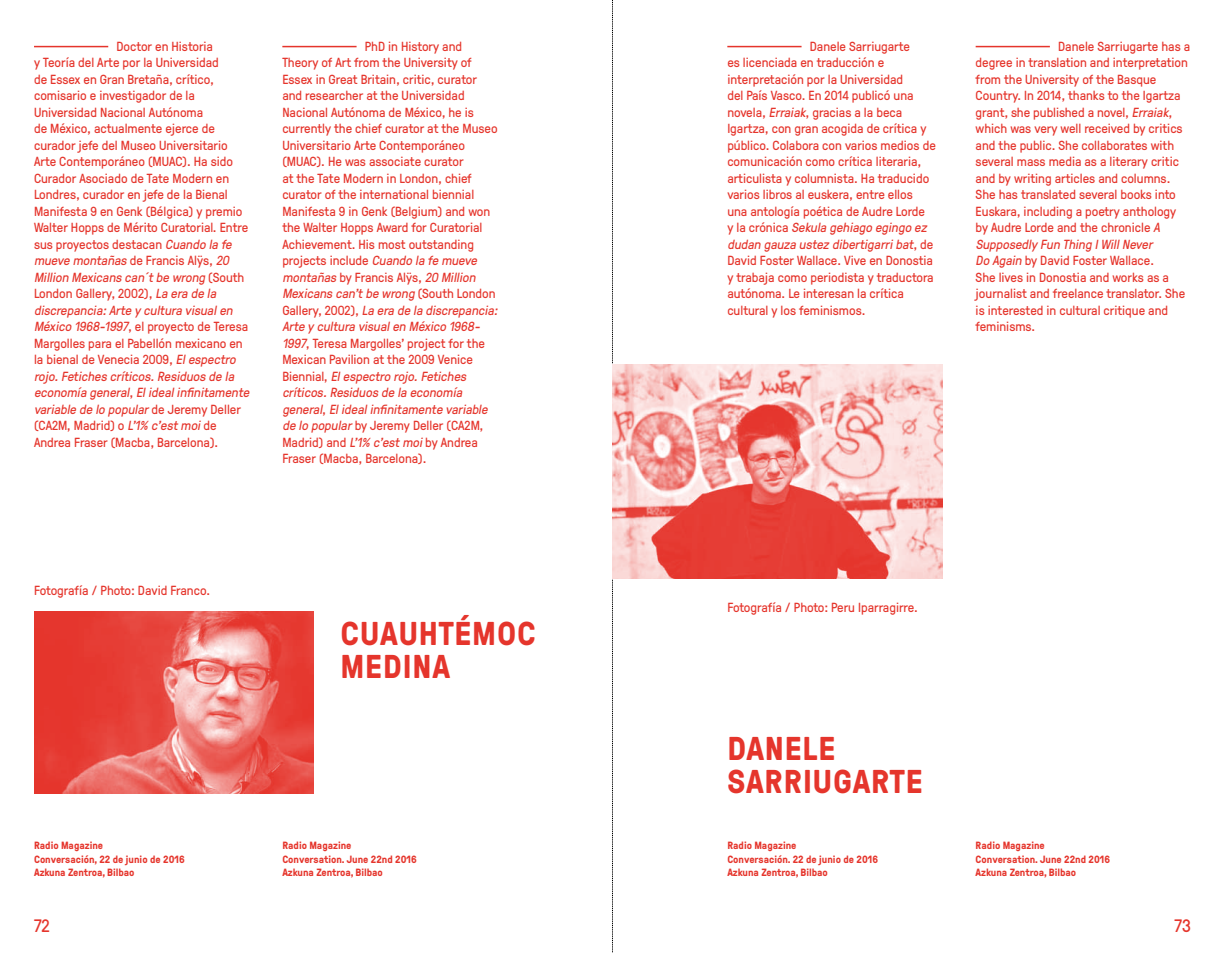
<style>
.page{position:relative;width:1225px;height:953px;background:#fff}
.page>*{position:absolute;margin:0;border:0;box-sizing:border-box;transform-origin:0 0}
.t1{font:700 33px/33px "GT Pressura";letter-spacing:.025em;color:#e5352c}
.t2{font:18px "GT Pressura";color:#e5352c}
.t3{font:13.2px/16.5px "GT Pressura";color:#e5352c}
.t4{font:700 10.5px/13.5px "GT Pressura";color:#e5352c}
.s1{font-style:italic}
</style>
<div class="page">
<svg style="left:612px;top:0;width:1px;height:952px"></svg>
<hr style="left:727px;top:46px;width:74px;height:1px;background:#e5352c">
<hr style="left:975px;top:46px;width:75px;height:1px;background:#e5352c">
<hr style="left:34px;top:46px;width:74px;height:1px;background:#e5352c">
<hr style="left:282px;top:46px;width:74px;height:1px;background:#e5352c">
<img style="left:34px;top:612px;width:280px;height:181px">
<img style="left:613px;top:364px;width:329px;height:215px">
<p class="t3" style="left:34px;top:37px;width:220px;text-indent:83px">Doctor en Historia<br>y Teoría del Arte por la Universidad<br>de Essex en Gran Bretaña, crítico, comisario e investigador de la Universidad Nacional Autónoma<br>de México, actualmente ejerce de curador jefe del Museo Universitario Arte Contemporáneo (MUAC). Ha sido Curador Asociado de Tate Modern en Londres, curador en jefe de la Bienal Manifesta 9 en Genk (Bélgica) y premio Walter Hopps de Mérito Curatorial. Entre sus proyectos destacan <span class="s1">Cuando la fe mueve montañas</span> d e F ra n c i s A l ÿs , <span class="s1">20<br>Million Mexicans can´tbe wrong</span> ( S o u t h London Gallery, 2002), <span class="s1">La era de la discrepancia:Arte y cultura visualen México 1968-1997</span>, el proyecto de Teresa Margolles para el Pabellón mexicano en la bienal de Venecia 2009, <span class="s1">Elespectro rojo.Fetiches críticos.Residuos de la economía general</span>, <span class="s1">Elidealinfinitamente variable de lo popular</span>d e J e re m y D e l l e r (CA2M, Madrid) o <span class="s1">L’1% c’estmoi</span>de Andrea Fraser (Macba, Barcelona).</p>
<p class="t3" style="left:727px;top:37px;width:210px;text-indent:83px">Danele Sarriugarte<br>es licenciada en traducción e interpretación por la Universidad<br>del País Vasco. En 2014 publicó una novela, <span class="s1">Erraiak</span>, gracias a la beca Igartza, con gran acogida de crítica y público. Colabora con varios medios de comunicación como crítica literaria, articulista y columnista. Ha traducido varios libros al euskera, entre ellos una antología poética de Audre Lorde<br>y l a c ró n i c a <span class="s1">Sekula gehiago egingo ez dudan gauza ustez dibertigarribat</span>, d e David Foster Wallace. Vive en Donostia y trabaja como periodista y traductora autónoma. Le interesan la crítica cultural y los feminismos.</p>
<p class="t3" style="left:282px;top:37px;width:220px;text-indent:83px">PhD in History and Theory of Art from the University of Essex in Great Britain, critic, curator<br>and researcher at the Universidad Nacional Autónoma de México, he is currently the chief curator at the Museo Universitario Arte Contemporáneo (MUAC). He was associate curator<br>at the Tate Modern in London, chief curator of the international biennial Manifesta 9 in Genk (Belgium) and won the Walter Hopps Award for Curatorial Achievement. His most outstanding projects include <span class="s1">Cuando la fe mueve montañas</span> by F ra n c i s A l ÿs , <span class="s1">20 Million Mexicans can’tbe wrong</span> (S o u t h Lo n d o n G a l l e ry, 2 0 0 2) , <span class="s1">La era de la discrepancia:<br>Arte y cultura visualen México 1968- 1997</span>, Teresa Margolles’ project for the Mexican Pavilion at the 2009 Venice<br>B i e n n i a l , <span class="s1">Elespectro rojo.Fetiches críticos.Residuos de la economía general</span>, <span class="s1">Elidealinfinitamente variable de lo popular</span>by Jeremy Deller (CA2M, Madrid) and <span class="s1">L’1% c’estmoi</span>by Andrea Fraser (Macba, Barcelona).</p>
<p class="t3" style="left:975px;top:37px;width:216px;text-indent:82px">Danele Sarriugarte has a degree in translation and interpretation from the University of the Basque Country. In 2014, thanks to the Igartza grant, she published a novel, <span class="s1">Erraiak</span>, which was very well received by critics and the public. She collaborates with several mass media as a literary critic and by writing articles and columns.<br>She has translated several books into Euskara, including a poetry anthology by Audre Lorde and the chronicle <span class="s1">A Supposedly Fun Thing IWillNever<br>Do Again</span> by David Foster Wallace.<br>She lives in Donostia and works as a journalist and freelance translator. She is interested in cultural critique and feminisms.</p>
<p class="t3" style="left:34px;top:581px;width:178px">Fotografía / Photo: David Franco.</p>
<h1 class="t1" style="left:340px;top:615px;width:40px">Cuauh</h1>
<h1 class="t1" style="left:439px;top:615px;width:96px">témoc</h1>
<h1 class="t1" style="left:340px;top:648px;width:19px">Medina</h1>
<p class="t3" style="left:727px;top:598px;width:192px">Fotografía / Photo: Peru Iparragirre.</p>
<h1 class="t1" style="left:727px;top:731px;width:94px">Danele<br>Sarriuga</h1>
<h1 class="t1" style="left:871px;top:764px;width:49px">rte</h1>
<p class="t4" style="left:34px;top:838px;width:152px">Radio Magazine<br>Conversación, 22 de junio de 2016<br>Azkuna Zentroa, Bilbao</p>
<p class="t4" style="left:727px;top:838px;width:152px">Radio Magazine<br>Conversación. 22 de junio de 2016<br>Azkuna Zentroa, Bilbao</p>
<p class="t4" style="left:282px;top:838px;width:136px">Radio Magazine<br>Conversation. June 22nd 2016<br>Azkuna Zentroa, Bilbao</p>
<p class="t4" style="left:975px;top:838px;width:136px">Radio Magazine<br>Conversation. June 22nd 2016<br>Azkuna Zentroa, Bilbao</p>
<h2 class="t2" style="left:34px;top:912px;width:17px">72</h2>
<h2 class="t2" style="left:1174px;top:912px;width:18px">73</h2>
</div>
